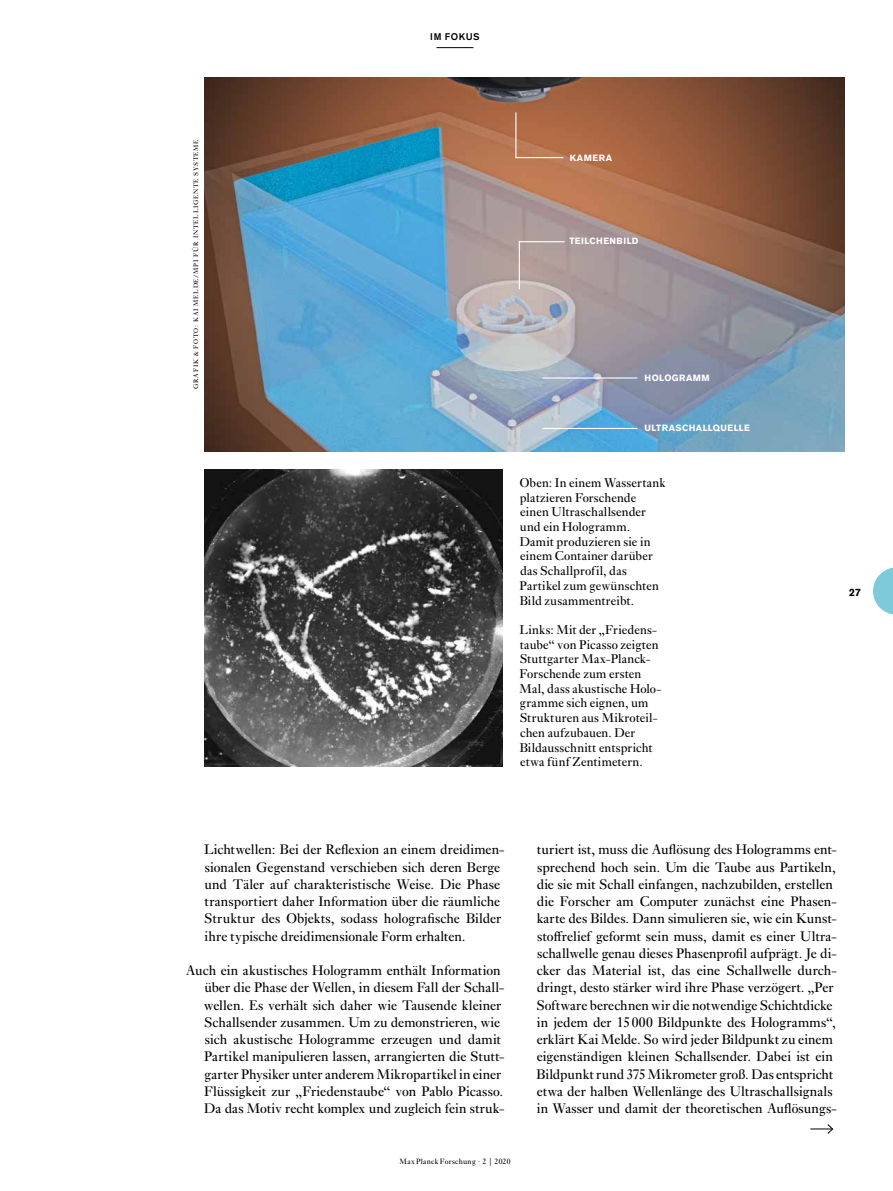
<style>
.page{position:relative;width:893px;height:1191px;background:#fff}
.page>*{position:absolute;margin:0;border:0;box-sizing:border-box;transform-origin:0 0}
.t1{font:14.4px/17.2px "Ehrhardt MT Pro";color:#000}
.t2{font:13.2px/14.7px "Ehrhardt MT Pro";letter-spacing:.015em;color:#000}
.t3{font:700 10.5px "Akzidenz Grotesk Pro";color:#000}
.t4{font:500 9.6px "Akzidenz Grotesk Pro";letter-spacing:.06em;color:#000}
.t5{font:700 9px "Akzidenz Grotesk BQ";letter-spacing:.045em;color:#fff}
.t6{font:7.95px "Ehrhardt MT Pro";letter-spacing:.04em;color:#000}
.t7{font:6.75px "Ehrhardt MT Pro";letter-spacing:.115em;color:#000}
</style>
<div class="page">
<svg style="left:873px;top:567px;width:20px;height:48px"></svg>
<svg style="left:810px;top:1124px;width:23px;height:10px"></svg>
<img style="left:205px;top:469px;width:297px;height:297px">
<img style="left:205px;top:78px;width:640px;height:373px">
<hr style="left:519px;top:241px;width:1px;height:48px;background:#fff">
<hr style="left:519px;top:241px;width:46px;height:1px;background:#fff">
<hr style="left:543px;top:377px;width:94px;height:1px;background:#fff">
<hr style="left:543px;top:428px;width:94px;height:1px;background:#fff">
<hr style="left:515px;top:157px;width:48px;height:1px;background:#fff">
<hr style="left:515px;top:112px;width:1px;height:46px;background:#fff">
<hr style="left:436px;top:47px;width:37px;height:1px;background:#000">
<p class="t4" style="left:430px;top:30px;width:51px">IM FOKUS</p>
<p class="t7" style="left:192px;top:389px;width:251px;rotate:-90deg">Grafik &amp; Foto: Kai Melde/MPI für Intelligente Systeme</p>
<p class="t5" style="left:570px;top:153px;width:44px">KAMERA</p>
<p class="t5" style="left:569px;top:236px;width:71px">TEILCHENBILD</p>
<p class="t5" style="left:645px;top:372px;width:67px">HOLOGRAMM</p>
<p class="t5" style="left:645px;top:423px;width:107px">ULTRASCHALLQUELLE</p>
<p class="t2" style="left:520px;top:475px;width:148px">Oben: In einem Wassertank platzieren Forschende einen Ultraschallsender und ein Hologramm.<br>Damit produzieren sie in einem Container darüber das Schallprofil, das<br>Partikel zum gewünschten<br>Bild zusammentreibt.</p>
<p class="t2" style="left:519px;top:622px;width:144px">Links: Mit der „Friedens&shy;taube“ von Picasso zeigten<br>Stuttgarter Max-Planck-<br>Forschende zum ersten<br>Mal, dass akustische Holo&shy;gramme sich eignen, um<br>Strukturen aus Mikroteil&shy;chen aufzubauen. Der<br>Bildausschnitt entspricht etwa fünf Zentimetern.</p>
<p class="t3" style="left:849px;top:585px;width:13px">27</p>
<p class="t1" style="left:204px;top:841px;width:301px">Lichtwellen: Bei der Reflexion an einem dreidimen&shy;sionalen Gegenstand verschieben sich deren Berge und Täler auf charakteristische Weise. Die Phase transportiert daher Information über die räumliche Struktur des Objekts, sodass holografische Bilder ihre typische dreidimensionale Form erhalten.</p>
<p class="t1" style="left:204px;top:962px;width:302px;text-indent:-18px">Auch ein akustisches Hologramm enthält Information über die Phase der Wellen, in diesem Fall der Schall&shy;wellen. Es verhält sich daher wie Tausende kleiner Schallsender zusammen. Um zu demonstrieren, wie sich akustische Hologramme erzeugen und damit Partikel manipulieren lassen, arrangierten die Stutt&shy;garter Physiker unter anderem Mikropartikel in einer Flüssigkeit zur „Friedenstaube“ von Pablo Picasso.<br>Da das Motiv recht komplex und zugleich fein struk-</p>
<p class="t6" style="left:400px;top:1156px;width:112px">Max Planck Forschung · 2 | 2020</p>
<p class="t1" style="left:536px;top:841px;width:302px">turiert ist, muss die Auflösung des Hologramms ent&shy;sprechend hoch sein. Um die Taube aus Partikeln, die sie mit Schall einfangen, nachzubilden, erstellen die Forscher am Computer zunächst eine Phasen&shy;karte des Bildes. Dann simulieren sie, wie ein Kunst&shy;stoffrelief geformt sein muss, damit es einer Ultra&shy;schallwelle genau dieses Phasenprofil aufprägt. Je di&shy;cker das Material ist, das eine Schallwelle durch&shy;dringt, desto stärker wird ihre Phase verzögert. „Per Software berechnen wir die notwendige Schichtdicke in jedem der 15 000 Bildpunkte des Hologramms“, erklärt Kai Melde. So wird jeder Bildpunkt zu einem eigenständigen kleinen Schallsender. Dabei ist ein Bildpunkt rund 375 Mikrometer groß. Das entspricht etwa der halben Wellenlänge des Ultraschallsignals in Wasser und damit der theoretischen Auflösungs-</p>
</div>
